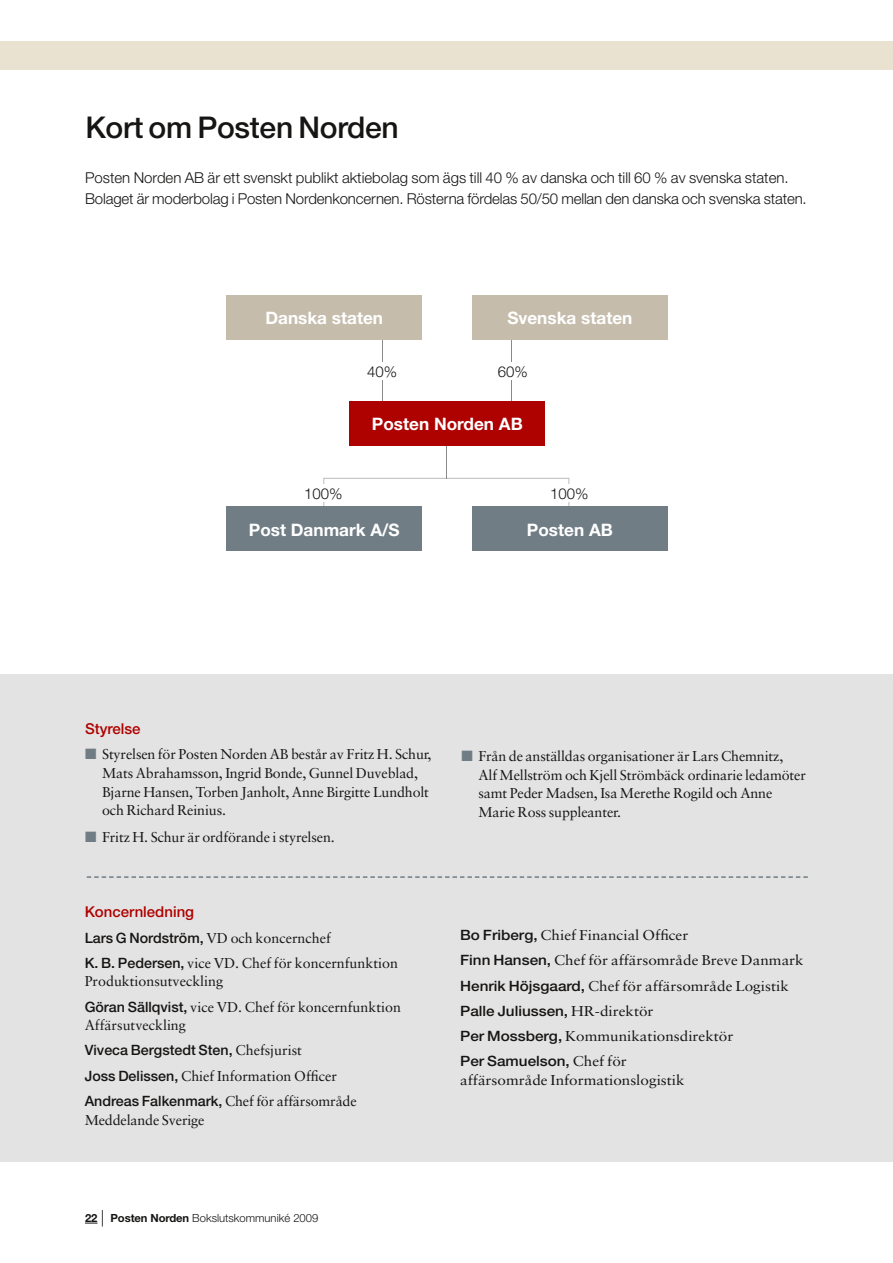
<style>
.page{position:relative;width:893px;height:1263px;background:#fff}
.page>*{position:absolute;margin:0;border:0;box-sizing:border-box;transform-origin:0 0}
.t1{font:500 30px "Helvetica Neue";letter-spacing:-.01em;color:#161514}
.t2{font:700 17.25px "Helvetica Neue";color:#fff}
.t3{font:300 15px/21px "Helvetica Neue";letter-spacing:-.01em;color:#161514}
.t4{font:500 15px "Helvetica Neue";color:#ad0200}
.t5{font:14.25px/18.8px "Sabon";letter-spacing:-.01em;color:#161514}
.t6{font:14.25px/25px "Sabon";letter-spacing:-.01em;color:#161514;scale:1.07 1}
.t7{font:500 14.25px "Helvetica Neue";color:#161514;scale:1.07 1}
.t8{font:500 14.25px "Helvetica Neue";color:#161514}
.t9{font:300 11.25px "Helvetica Neue";color:#161514}
.s1{color:#707d85}
.s2{font-family:"Helvetica Neue";font-weight:500}
.s3{font-family:"Sabon";font-weight:400}
.s4{font-weight:700}
.s5{font-size:16.5px}
</style>
<div class="page">
<div style="left:0;top:41px;width:893px;height:29px;background:#eae2d1"></div>
<svg style="left:85px;top:1223px;width:13px;height:1px"></svg>
<svg style="left:323px;top:477px;width:247px;height:29px"></svg>
<hr style="left:444px;top:417px;width:4px;height:64px;background:#c5bcab;opacity:.75">
<hr style="left:380px;top:334px;width:3px;height:102px;background:#c5bcab;opacity:.75">
<hr style="left:509px;top:334px;width:4px;height:102px;background:#c5bcab;opacity:.75">
<div style="left:227px;top:295px;width:195px;height:45px;background:#c5bcab"></div>
<div style="left:472px;top:295px;width:196px;height:45px;background:#c5bcab"></div>
<div style="left:350px;top:401px;width:195px;height:45px;background:#ad0200"></div>
<div style="left:227px;top:506px;width:195px;height:45px;background:#707d85"></div>
<div style="left:472px;top:506px;width:196px;height:45px;background:#707d85"></div>
<div style="left:367px;top:362px;width:30px;height:17px;background:#fff"></div>
<div style="left:304px;top:485px;width:38px;height:17px;background:#fff"></div>
<div style="left:550px;top:485px;width:38px;height:17px;background:#fff"></div>
<div style="left:498px;top:362px;width:30px;height:17px;background:#fff"></div>
<div style="left:0;top:674px;width:893px;height:488px;background:#e4e3e3"></div>
<svg style="left:87px;top:876px;width:721px;height:2px"></svg>
<h1 class="t1" style="left:85px;top:110px;width:315px">Kort om Posten Norden</h1>
<p class="t3" style="left:85px;top:167px;width:723px">Posten Norden AB är ett svenskt publikt aktiebolag som ägs till 40 % av danska och till 60 % av svenska staten.<br>Bolaget är moderbolag i Posten Nordenkoncernen. Rösterna fördelas 50/50 mellan den danska och svenska staten.</p>
<p class="t2" style="left:265px;top:307px;width:119px">Danska staten</p>
<p class="t2" style="left:507px;top:307px;width:127px">Svenska staten</p>
<p class="t3" style="left:367px;top:360px;width:32px">40%</p>
<p class="t3" style="left:498px;top:360px;width:32px">60%</p>
<p class="t2" style="left:372px;top:413px;width:152px">Posten Norden AB</p>
<p class="t3" style="left:304px;top:483px;width:40px">100%</p>
<p class="t3" style="left:550px;top:483px;width:40px">100%</p>
<p class="t2" style="left:249px;top:519px;width:152px">Post Danmark A/S</p>
<p class="t2" style="left:527px;top:519px;width:87px">Posten AB</p>
<p class="t4" style="left:85px;top:720px;width:57px">Styrelse</p>
<p class="t5" style="left:102px;top:744px;width:331px;text-indent:-17px"><span class="s1">■</span> Styrelsen för Posten Norden AB består av Fritz H. Schur, Mats Abrahamsson, Ingrid Bonde, Gunnel Duveblad, Bjarne Hansen, Torben Janholt, Anne Birgitte Lundholt och Richard Reinius.</p>
<p class="t5" style="left:85px;top:827px;width:251px"><span class="s1">■</span> Fritz H. Schur är ordförande i styrelsen.</p>
<p class="t4" style="left:85px;top:903px;width:111px">Koncernledning</p>
<p class="t5" style="left:85px;top:925px;width:315px;line-height:25px"><span class="s2">Lars G Nordström,</span> VD och koncernchef<br><span class="s2">K. B. Pedersen,</span> vice VD. Chef för koncernfunktion</p>
<p class="t5" style="left:85px;top:969px;width:318px;line-height:25px">Produktionsutveckling<br><span class="s2">Göran Sällqvist,</span> vice VD. Chef för koncernfunktion</p>
<p class="t5" style="left:85px;top:1016px;width:103px">Affärsutveckling</p>
<p class="t8" style="left:85px;top:1042px;width:219px">Viveca Bergstedt Sten, <span class="s3">Chefsjurist</span></p>
<p class="t5" style="left:85px;top:1063px;width:274px;line-height:25px"><span class="s2">Joss Delissen,</span> Chief Information Officer<br><span class="s2">Andreas Falkenmark,</span> Chef för affärsområde</p>
<p class="t5" style="left:85px;top:1110px;width:121px">Meddelande Sverige</p>
<p class="t5" style="left:478px;top:746px;width:329px;text-indent:-17px"><span class="s1">■</span> Från de anställdas organisationer är Lars Chemnitz,<br>Alf Mellström och Kjell Strömbäck ordinarie ledamöter samt Peder Madsen, Isa Merethe Rogild och Anne Marie Ross suppleanter.</p>
<p class="t6" style="left:460px;top:923px;width:323px"><span class="s2">Bo Friberg,</span> Chief Financial Officer<br><span class="s2">Finn Hansen,</span> Chef för affärsområde Breve Danmark<br><span class="s2">Henrik Höjsgaard,</span> Chef för affärsområde Logistik</p>
<p class="t7" style="left:460px;top:1002px;width:182px">Palle Juliussen, <span class="s3">HR-direktör</span></p>
<p class="t6" style="left:460px;top:1023px;width:257px"><span class="s2">Per Mossberg,</span> Kommunikationsdirektör</p>
<p class="t7" style="left:460px;top:1052px;width:157px">Per Samuelson, <span class="s3">Chef för</span></p>
<p class="t6" style="left:460px;top:1067px;width:211px">affärsområde Informationslogistik</p>
<p class="t9" style="left:85px;top:1211px;width:235px"><span class="s4">22</span> <span class="s5">|</span> <span class="s4">Posten Norden</span> Bokslutskommuniké 2009</p>
</div>
